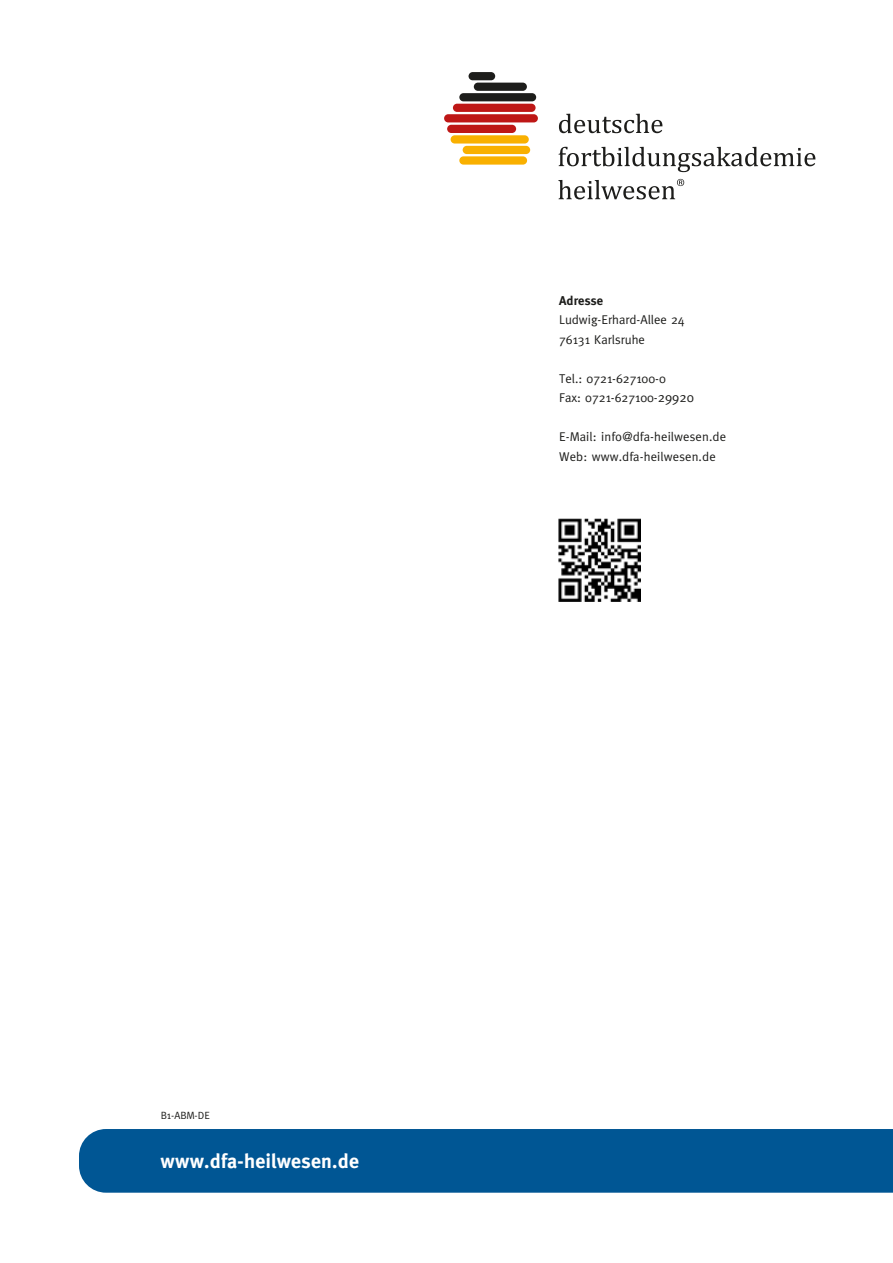
<style>
.page{position:relative;width:893px;height:1263px;background:#fff}
.page>*{position:absolute;margin:0;border:0;box-sizing:border-box;transform-origin:0 0}
.t1{font:700 20.1px "Meta";letter-spacing:.01em;color:#fff}
.t2{font:12.75px/19.5px "Meta";color:#1d1d1b}
.t3{font:700 12.75px "Meta";letter-spacing:.01em;color:#1d1d1b}
.t4{font:10.5px "Meta";color:#1d1d1b}
.s1{font-size:13.5px}
</style>
<div class="page">
<div style="left:79px;top:1129px;width:814px;height:64px;background:#005694"></div>
<svg style="left:559px;top:114px;width:103px;height:19px"></svg>
<svg style="left:559px;top:147px;width:256px;height:25px"></svg>
<svg style="left:558px;top:179px;width:126px;height:20px"></svg>
<div style="left:469px;top:72px;width:26px;height:8px;background:#1d1d1b;border-radius:4px"></div>
<div style="left:474px;top:83px;width:53px;height:8px;background:#1d1d1b;border-radius:4px"></div>
<div style="left:459px;top:93px;width:77px;height:8px;background:#1d1d1b;border-radius:4px"></div>
<div style="left:453px;top:104px;width:83px;height:8px;background:#be1716;border-radius:4px"></div>
<div style="left:444px;top:114px;width:94px;height:8px;background:#be1716;border-radius:4px"></div>
<div style="left:447px;top:125px;width:69px;height:8px;background:#be1716;border-radius:4px"></div>
<div style="left:451px;top:135px;width:78px;height:9px;background:#f9b000;border-radius:4px"></div>
<div style="left:463px;top:146px;width:67px;height:8px;background:#f9b000;border-radius:4px"></div>
<div style="left:459px;top:156px;width:68px;height:9px;background:#f9b000;border-radius:4px"></div>
<img style="left:558px;top:519px;width:83px;height:83px">
<p class="t3" style="left:559px;top:293px;width:46px">Adresse</p>
<p class="t2" style="left:559px;top:310px;width:127px">Ludwig-Erhard-Allee 24<br>76131 Karlsruhe</p>
<p class="t2" style="left:559px;top:368px;width:136px">Tel.: 0721-627100-0<br>Fax: 0721-627100-<span class="s1">29920</span></p>
<p class="t2" style="left:559px;top:427px;width:168px">E-Mail: info@dfa-heilwesen.de<br>Web: www.dfa-heilwesen.de</p>
<p class="t4" style="left:161px;top:1109px;width:51px">B1-ABM-DE</p>
<h1 class="t1" style="left:161px;top:1149px;width:200px">www.dfa-heilwesen.de</h1>
</div>
